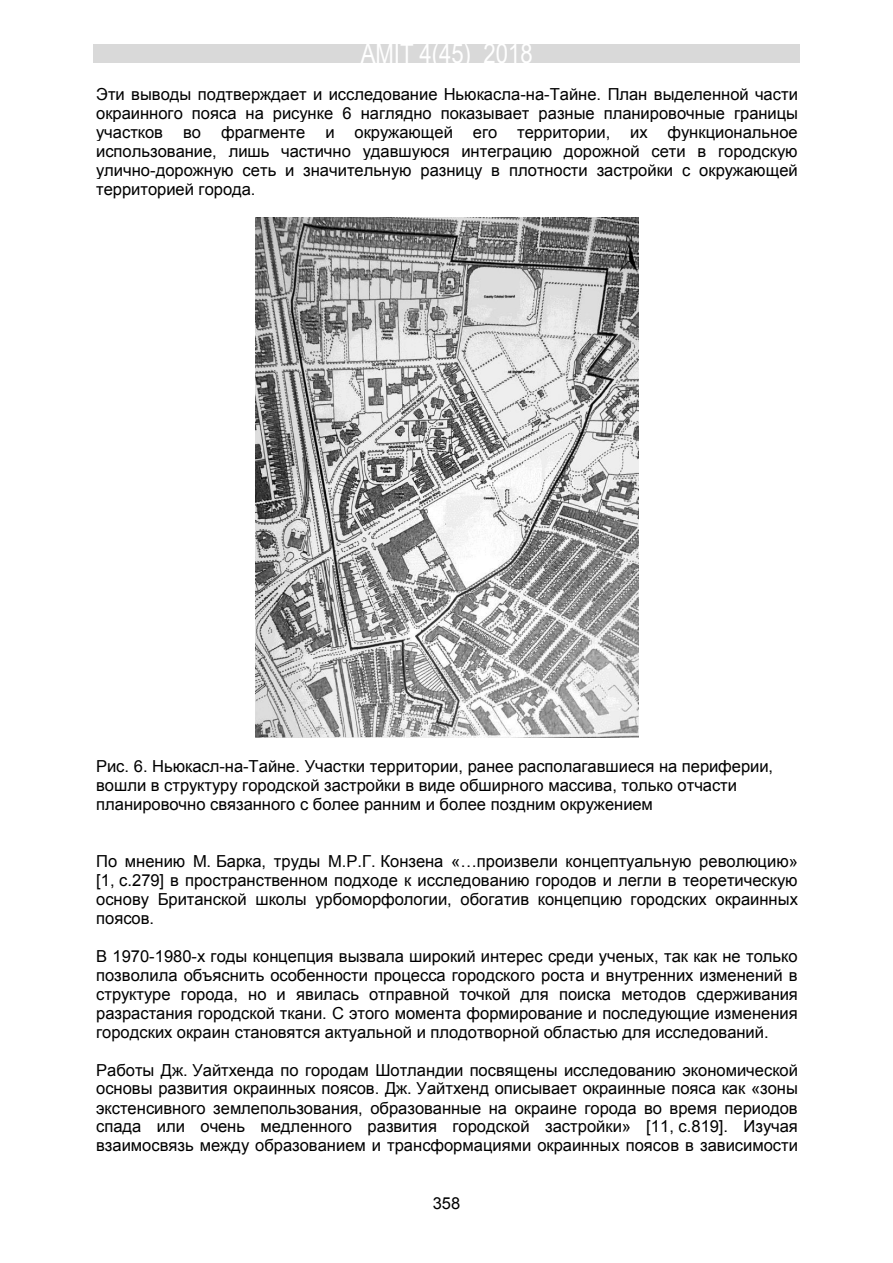
<style>
.page{position:relative;width:893px;height:1263px;background:#fff}
.page>*{position:absolute;margin:0;border:0;box-sizing:border-box;transform-origin:0 0}
.t1{font:27px "Arial Narrow";color:#fff}
.t2{font:16.5px/19px "Arial";color:#000;text-align:justify}
.t3{font:16.5px "Arial";color:#000}
.s1{font-style:inherit}
</style>
<div class="page">
<div style="left:93px;top:44px;width:707px;height:19px;background:#d9d9d9"></div>
<img style="left:256px;top:218px;width:382px;height:519px">
<h1 class="t1" style="left:361px;top:34px;width:173px">AMIT 4(45) 2018</h1>
<p class="t2" style="left:96px;top:85px;width:703px">Эти выводы подтверждает и исследование Ньюкасла<span class="s1">-</span>на<span class="s1">-</span>Тайне. План выделенной части окраинного пояса на рисунке 6 наглядно показывает разные планировочные границы участков во фрагменте и окружающей его территории, их функциональное использование, лишь частично удавшуюся интеграцию дорожной сети в городскую улично<span class="s1">-</span>дорожную сеть и значительную разницу в плотности застройки с окружающей территорией города<span class="s1">.</span></p>
<p class="t2" style="left:96px;top:757px;width:678px;text-align:left">Рис. 6. Ньюкасл<span class="s1">-</span>на<span class="s1">-</span>Тайне. Участки территории, ранее располагавшиеся на периферии, вошли в структуру городской застройки в виде обширного массива, только отчасти планировочно связанного с более ранним и более поздним окружением</p>
<p class="t2" style="left:96px;top:852px;width:703px">По мнению М. Барка, труды М.Р.Г. Конзена «…произвели концептуальную революцию» <span class="s1">[1,</span> с.279] в пространственном подходе к исследованию городов и легли в теоретическую основу Британской школы урбоморфологии, обогатив концепцию городских окраинных поясов.</p>
<p class="t2" style="left:96px;top:946px;width:703px">В 1970<span class="s1">-1980-</span>х годы концепция вызвала широкий интерес среди ученых, так как не только позволила объяснить особенности процесса городского роста и внутренних изменений в структуре города, но и явилась отправной точкой для поиска методов сдерживания разрастания городской ткани. С этого момента формирование и последующие изменения городских окраин становятся актуальной и плодотворной областью для исследований.</p>
<p class="t2" style="left:96px;top:1060px;width:703px">Работы Дж. Уайтхенда по городам Шотландии посвящены исследованию экономической основы развития окраинных поясов. Дж. Уайтхенд описывает окраинные пояса как «зоны экстенсивного землепользования, образованные на окраине города во время периодов спада или очень медленного развития городской застройки» [11, с.819]. Изучая взаимосвязь между образованием и трансформациями окраинных поясов в зависимости</p>
<p class="t3" style="left:433px;top:1192px;width:29px">358</p>
</div>
